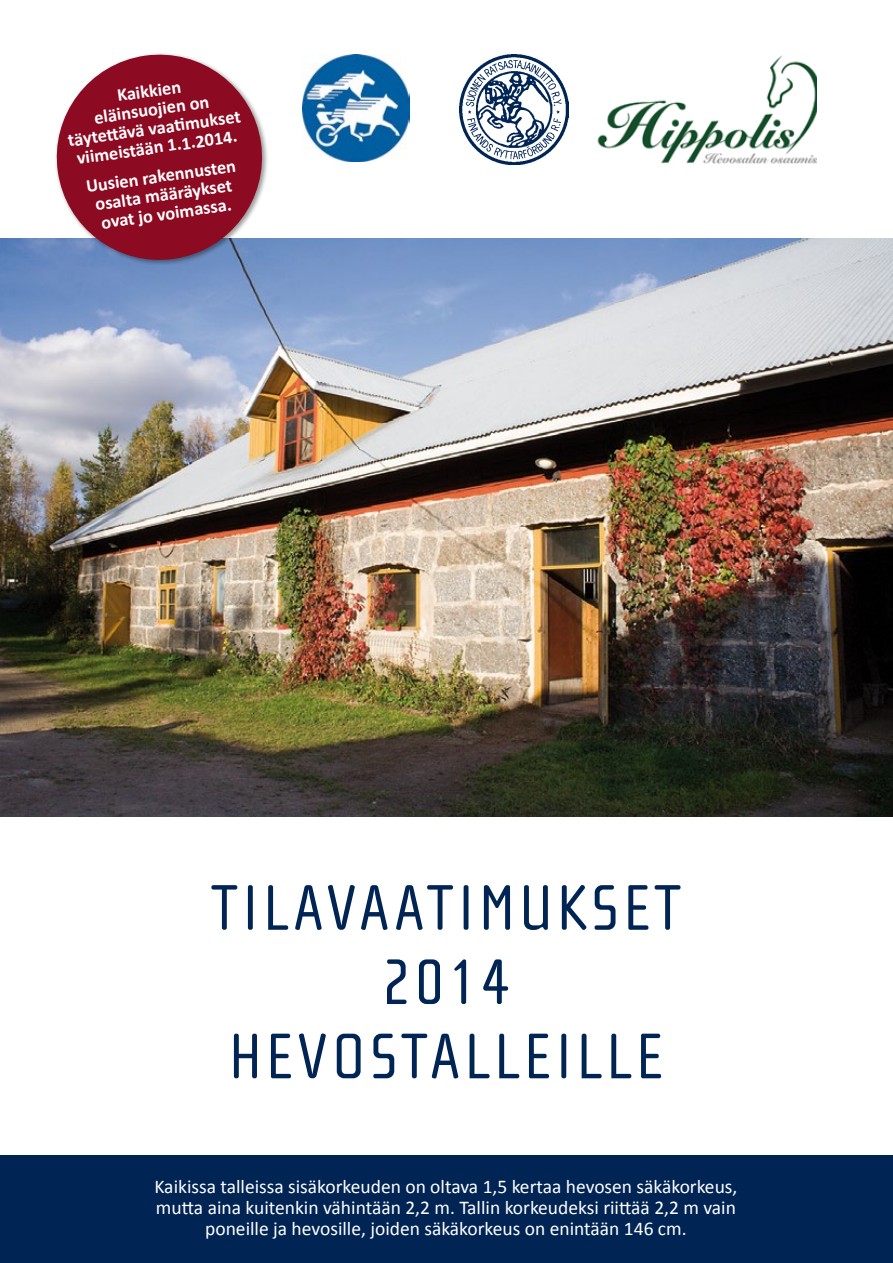
<style>
.page{position:relative;width:893px;height:1263px;background:#fff}
.page>*{position:absolute;margin:0;border:0;box-sizing:border-box;transform-origin:0 0}
.t1{font:66px/74.2px "Cholla Sans";letter-spacing:.06em;color:#002454;text-align:center}
.t2{font:19.5px/21px "Calibri";color:#fff;text-align:center}
.t3{font:700 18.3px/18.9px "Calibri";color:#fff;text-align:center}
</style>
<div class="page">
<div style="left:0;top:1155px;width:893px;height:108px;background:#002454"></div>
<img style="left:0;top:239px;width:893px;height:577px">
<svg style="left:50px;top:54px;width:219px;height:213px;fill:#8c0a22"></svg>
<img style="left:597px;top:55px;width:219px;height:109px">
<img style="left:459px;top:55px;width:110px;height:109px">
<img style="left:303px;top:55px;width:106px;height:106px">
<p class="t3" style="left:61px;top:93px;width:178px;rotate:-8deg">Kaikkien<br>eläinsuojien on<br>täytett ävä vaati mukset viimeistään 1.1.2014.</p>
<p class="t3" style="left:85px;top:176px;width:153px;rotate:-8deg">Uusien rakennusten osalta määräykset ovat jo voimassa.</p>
<h1 class="t1" style="left:211px;top:872px;width:471px">TILAVAATIMUKSET<br>2014<br>HEVOSTALLEILLE</h1>
<p class="t2" style="left:155px;top:1175px;width:584px">Kaikissa talleissa sisäkorkeuden on oltava 1,5 kertaa hevosen säkäkorkeus, mutta aina kuitenkin vähintään 2,2 m. Tallin korkeudeksi riittää 2,2 m vain poneille ja hevosille, joiden säkäkorkeus on enintään 146 cm.</p>
</div>
